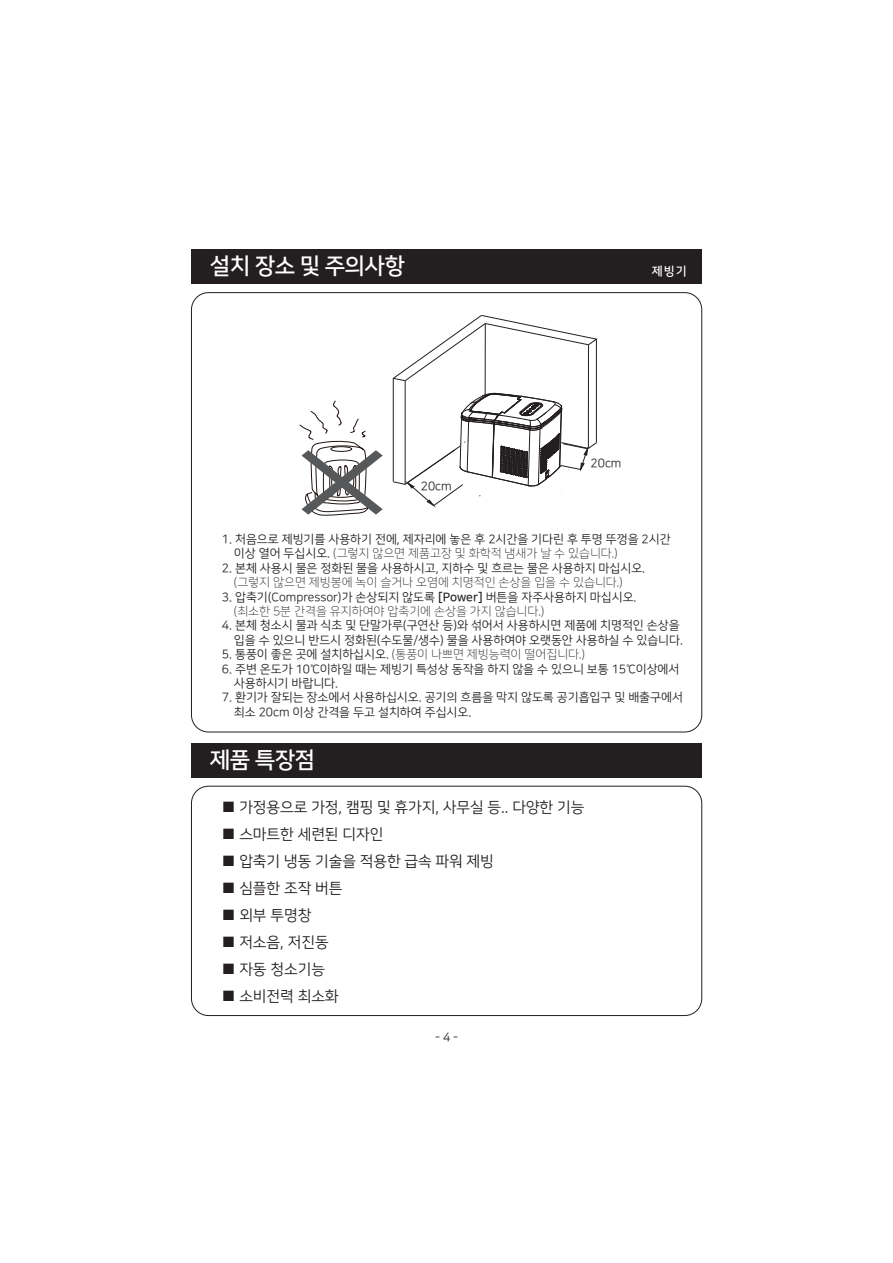
<style>
.page{position:relative;width:893px;height:1263px;background:#fff}
.page>*{position:absolute;margin:0;border:0;box-sizing:border-box;transform-origin:0 0}
.t1{font:22.5px "Nanum Square B";letter-spacing:-.025em;color:#fff}
.t2{font:15px "Nanum Square R";color:#231f20}
.t3{font:12px/14.4px "Nanum Square R";color:#231f20}
.t4{font:12px "Nanum Square L";color:#231f20}
.t5{font:12px "Nanum Square B";color:#fff}
.s1{font-family:"Nanum Square R"}
.s2{font-family:"Nanum Square B"}
</style>
<div class="page">
<div style="left:191px;top:250px;width:511px;height:34px;background:#231f20"></div>
<hr style="left:405px;top:381px;width:1px;height:103px;background:#231f20">
<hr style="left:393px;top:378px;width:1px;height:104px;background:#231f20">
<svg style="left:393px;top:315px;width:204px;height:66px"></svg>
<hr style="left:485px;top:323px;width:1px;height:74px;background:#231f20">
<hr style="left:588px;top:345px;width:1px;height:103px;background:#231f20">
<hr style="left:596px;top:339px;width:1px;height:104px;background:#231f20">
<svg style="left:393px;top:393px;width:204px;height:114px"></svg>
<div style="left:191px;top:786px;width:511px;height:230px;border:1px solid #231f20;border-radius:17px"></div>
<div style="left:191px;top:743px;width:511px;height:34px;background:#231f20"></div>
<svg style="left:299px;top:400px;width:84px;height:116px"></svg>
<h1 class="t1" style="left:210px;top:254px;width:196px">설치 장소 및 주의사항</h1>
<p class="t5" style="left:652px;top:265px;width:37px">제빙기</p>
<p class="t3" style="left:421px;top:479px;width:32px">20cm</p>
<p class="t3" style="left:591px;top:456px;width:32px">20cm</p>
<p class="t3" style="left:222px;top:532px;width:450px">1. 처음으로 제빙기를 사용하기 전에, 제자리에 놓은 후 2시간을 기다린 후 투명 뚜껑을 2시간</p>
<p class="t4" style="left:234px;top:547px;width:385px"><span class="s1">이상 열어 두십시오.</span> (그렇지 않으면 제품고장 및 화학적 냄새가 날 수 있습니다.)</p>
<p class="t3" style="left:222px;top:561px;width:425px">2. 본체 사용시 물은 정화된 물을 사용하시고, 지하수 및 흐르는 물은 사용하지 마십시오.</p>
<p class="t4" style="left:234px;top:576px;width:390px">(그렇지 않으면 제빙봉에 녹이 슬거나 오염에 치명적인 손상을 입을 수 있습니다.)</p>
<p class="t3" style="left:222px;top:590px;width:416px">3. 압축기(Compressor)가 손상되지 않도록 <span class="s2">[Power]</span> 버튼을 자주사용하지 마십시오.</p>
<p class="t4" style="left:234px;top:605px;width:312px">(최소한 5분 간격을 유지하여야 압축기에 손상을 가지 않습니다.)</p>
<p class="t3" style="left:222px;top:619px;width:463px;text-align:right">4. 본체 청소시 물과 식초 및 단말가루(구연산 등)와 섞어서 사용하시면 제품에 치명적인 손상을 입을 수 있으니 반드시 정화된(수도물/생수) 물을 사용하여야 오랫동안 사용하실 수 있습니다.</p>
<p class="t4" style="left:222px;top:648px;width:365px"><span class="s1">5. 통풍이 좋은 곳에 설치하십시오.</span> (통풍이 나쁘면 제빙능력이 떨어집니다.)</p>
<p class="t3" style="left:234px;top:662px;width:447px;text-indent:-12px">6. 주변 온도가 10℃이하일 때는 제빙기 특성상 동작을 하지 않을 수 있으니 보통 15℃이상에서 사용하시기 바랍니다.</p>
<p class="t3" style="left:234px;top:691px;width:451px;text-indent:-12px">7. 환기가 잘되는 장소에서 사용하십시오. 공기의 흐름을 막지 않도록 공기흡입구 및 배출구에서 최소 20cm 이상 간격을 두고 설치하여 주십시오.</p>
<h1 class="t1" style="left:210px;top:748px;width:107px">제품 특장점</h1>
<p class="t2" style="left:222px;top:800px;width:364px">■ 가정용으로 가정, 캠핑 및 휴가지, 사무실 등.. 다양한 기능</p>
<p class="t2" style="left:222px;top:827px;width:163px">■ 스마트한 세련된 디자인</p>
<p class="t2" style="left:222px;top:854px;width:273px">■ 압축기 냉동 기술을 적용한 급속 파워 제빙</p>
<p class="t2" style="left:222px;top:881px;width:122px">■ 심플한 조작 버튼</p>
<p class="t2" style="left:222px;top:908px;width:91px">■ 외부 투명창</p>
<p class="t2" style="left:222px;top:935px;width:108px">■ 저소음, 저진동</p>
<p class="t2" style="left:222px;top:962px;width:105px">■ 자동 청소기능</p>
<p class="t2" style="left:222px;top:989px;width:118px">■ 소비전력 최소화</p>
<p class="t3" style="left:435px;top:1029px;width:25px">- 4 -</p>
</div>
